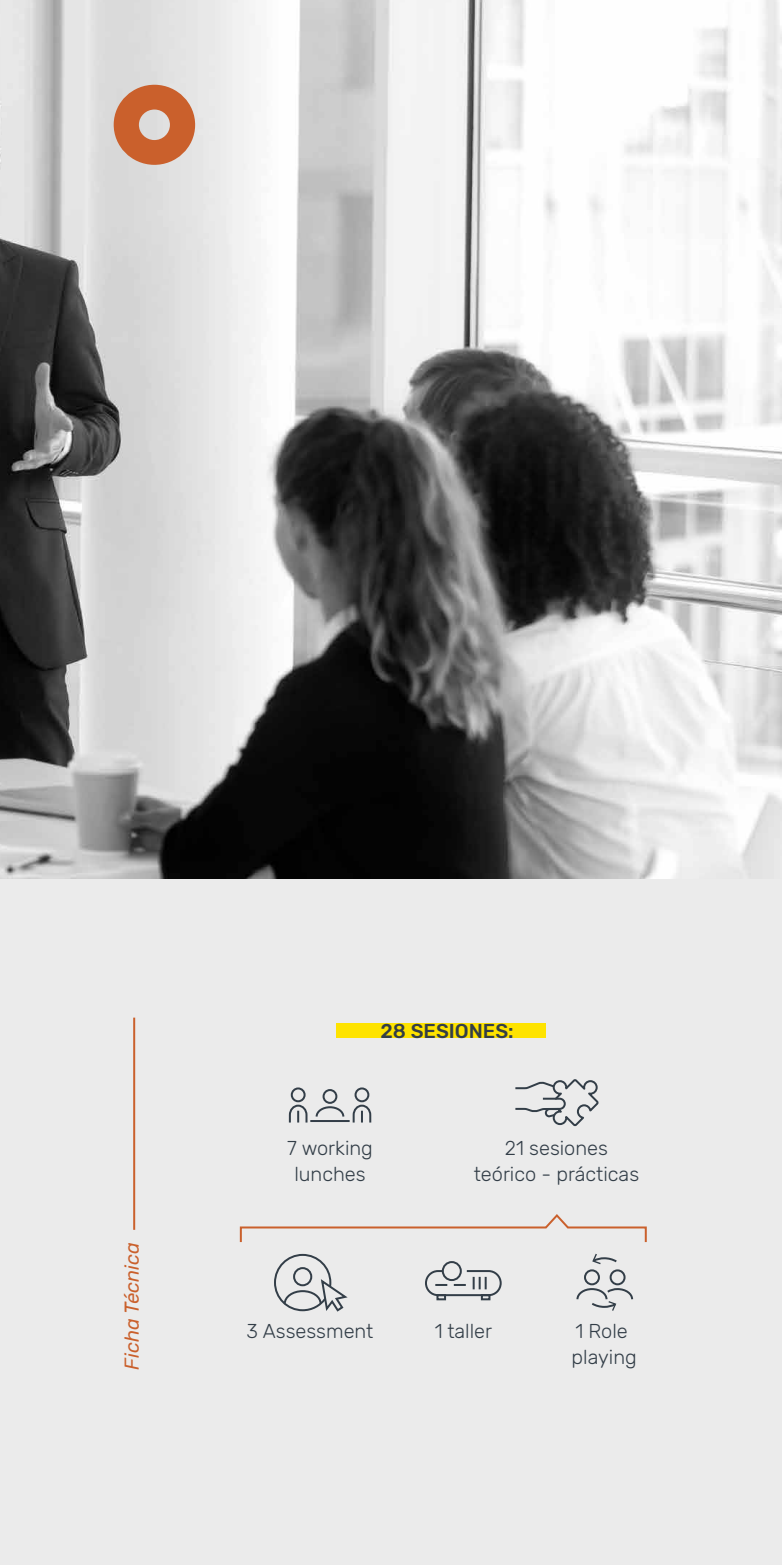
<style>
.page{position:relative;width:782px;height:1565px;background:#fff}
.page>*{position:absolute;margin:0;border:0;box-sizing:border-box;transform-origin:0 0}
.t1{font:300 20px/26px "Rubik";color:#333e48;text-align:center}
.t2{font:italic 20px "Rubik";color:#ca602c}
.t3{font:500 20px "Rubik";color:#333e48}
</style>
<div class="page">
<div style="left:0;top:0;width:781px;height:1565px;background:#ebebeb"></div>
<img style="left:0;top:0;width:781px;height:878px">
<hr style="left:133px;top:1017px;width:2px;height:213px;background:#ca602c">
<hr style="left:310px;top:1120px;width:39px;height:2px;background:#333e48">
<div style="left:322px;top:1089px;width:15px;height:15px;border:2px solid #333e48;border-radius:50%"></div>
<svg style="left:315px;top:1106px;width:30px;height:11px"></svg>
<div style="left:354px;top:1087px;width:15px;height:15px;border:2px solid #333e48;border-radius:50%"></div>
<div style="left:291px;top:1087px;width:14px;height:15px;border:2px solid #333e48;border-radius:50%"></div>
<svg style="left:352px;top:1104px;width:20px;height:19px"></svg>
<svg style="left:288px;top:1104px;width:20px;height:19px"></svg>
<svg style="left:515px;top:1079px;width:84px;height:48px"></svg>
<svg style="left:274px;top:1253px;width:74px;height:59px"></svg>
<div style="left:442px;top:1261px;width:20px;height:20px;border:2px solid #333e48;border-radius:50%"></div>
<div style="left:436px;top:1294px;width:10px;height:6px;border:2px solid #333e48"></div>
<div style="left:481px;top:1294px;width:9px;height:6px;border:2px solid #333e48"></div>
<svg style="left:425px;top:1269px;width:77px;height:28px"></svg>
<div style="left:584px;top:1269px;width:16px;height:16px;border:2px solid #333e48;border-radius:50%"></div>
<div style="left:609px;top:1269px;width:16px;height:16px;border:2px solid #333e48;border-radius:50%"></div>
<svg style="left:576px;top:1288px;width:58px;height:23px"></svg>
<svg style="left:592px;top:1254px;width:25px;height:10px"></svg>
<svg style="left:239px;top:1214px;width:408px;height:29px"></svg>
<div style="left:336px;top:1023px;width:209px;height:15px;background:#fee300"></div>
<svg style="left:113px;top:84px;width:82px;height:81px"></svg>
<p class="t2" style="left:121px;top:1370px;width:129px;rotate:-90deg">Ficha Técnica</p>
<p class="t3" style="left:380px;top:1019px;width:135px">28 SESIONES:</p>
<p class="t1" style="left:287px;top:1135px;width:87px">7 working lunches</p>
<p class="t1" style="left:473px;top:1135px;width:167px">21 sesiones teórico - prácticas</p>
<p class="t1" style="left:246px;top:1318px;width:128px">3 Assessment</p>
<p class="t1" style="left:434px;top:1318px;width:59px">1 taller</p>
<p class="t1" style="left:571px;top:1318px;width:67px;text-align:left">1 Role playing</p>
</div>
